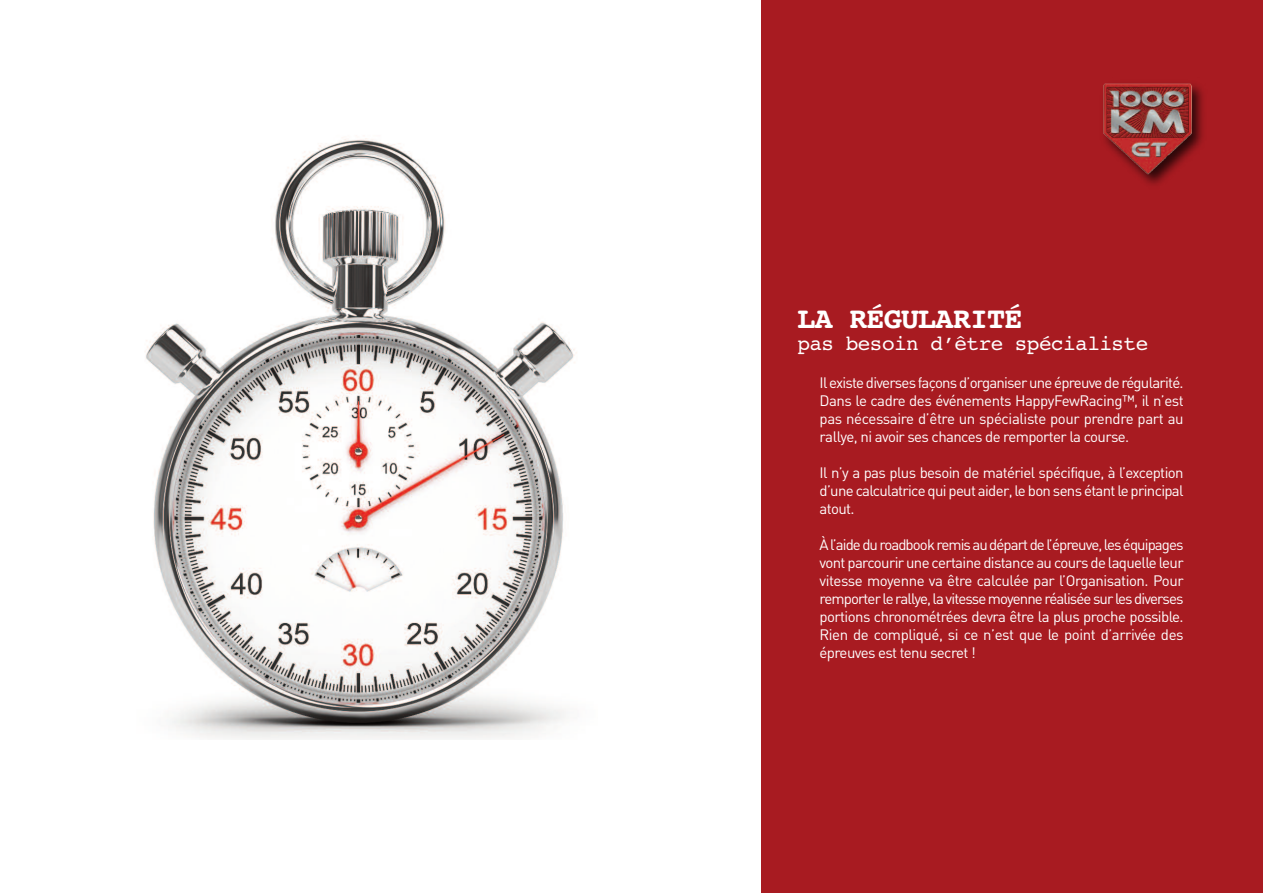
<style>
.page{position:relative;width:1263px;height:893px;background:#fff}
.page>*{position:absolute;margin:0;border:0;box-sizing:border-box;transform-origin:0 0}
.t1{font:700 30px "Courier";letter-spacing:-.025em;color:#fff}
.t2{font:21px "Courier";letter-spacing:-.025em;color:#fff}
.t3{font:15px/18px "DIN Regular Alternate";letter-spacing:-.04em;color:#fff;text-align:justify}
</style>
<div class="page">
<div style="left:761px;top:0;width:502px;height:893px;background:#a81b21"></div>
<img style="left:145px;top:138px;width:432px;height:601px">
<img style="left:1143px;top:86px;width:60px;height:99px">
<img style="left:1103px;top:83px;width:93px;height:96px">
<h1 class="t1" style="left:797px;top:300px;width:227px">LA RÉGULARITÉ</h1>
<h2 class="t2" style="left:797px;top:330px;width:352px">pas besoin d’être spécialiste</h2>
<p class="t3" style="left:819px;top:373px;width:366px">Il existe diverses façons d’organiser une épreuve de régularité.<br>Dans le cadre des événements HappyFewRacing™, il n’est pas nécessaire d’être un spécialiste pour prendre part au rallye, ni avoir ses chances de remporter la course.</p>
<p class="t3" style="left:819px;top:463px;width:366px">Il n’y a pas plus besoin de matériel spécifique, à l’exception d’une calculatrice qui peut aider, le bon sens étant le principal atout.</p>
<p class="t3" style="left:819px;top:535px;width:366px">À l’aide du roadbook remis au départ de l’épreuve, les équipages vont parcourir une certaine distance au cours de laquelle leur vitesse moyenne va être calculée par l’Organisation. Pour remporter le rallye, la vitesse moyenne réalisée sur les diverses portions chronométrées devra être la plus proche possible.<br>Rien de compliqué, si ce n’est que le point d’arrivée des épreuves est tenu secret !</p>
</div>
